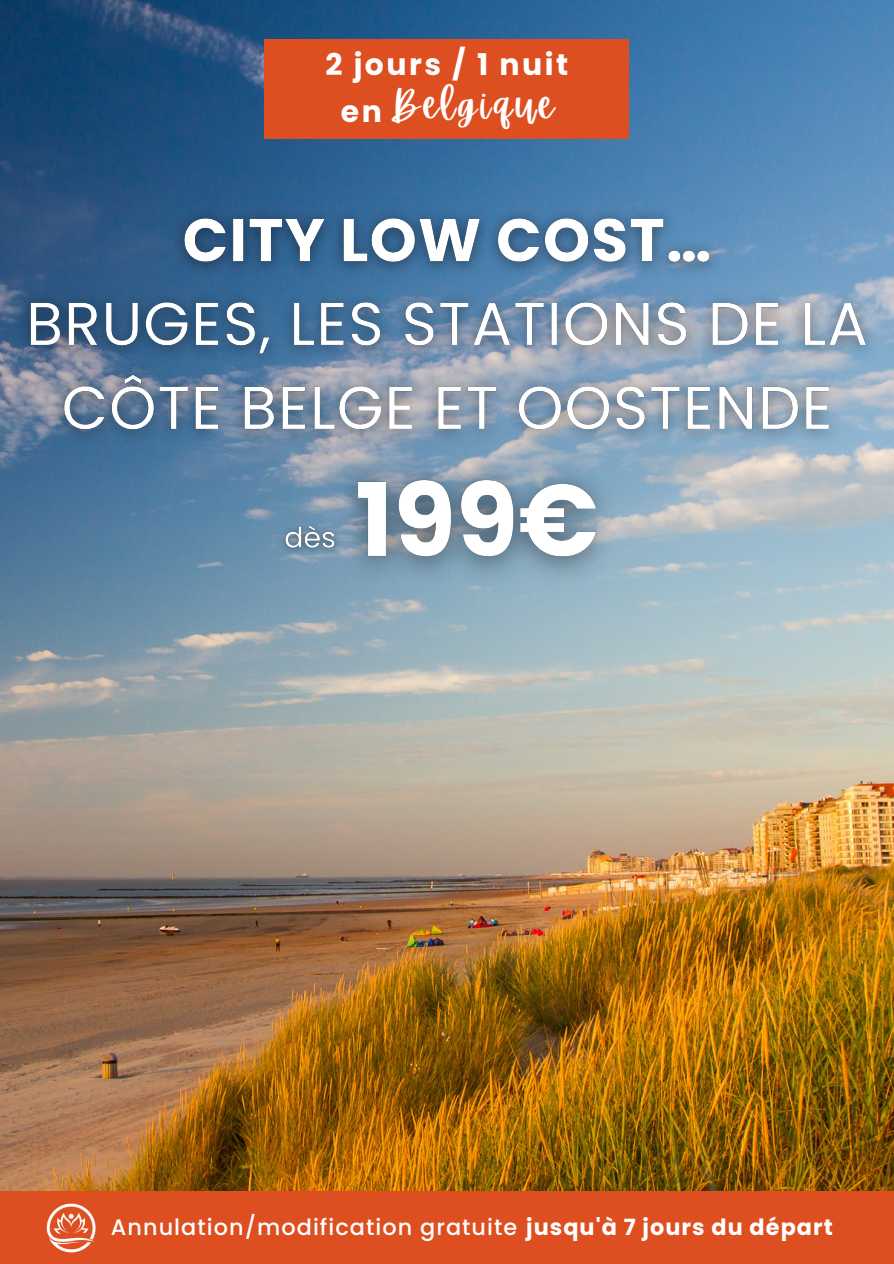
<style>
.page{position:relative;width:894px;height:1264px;background:#fff}
.page>*{position:absolute;margin:0;border:0;box-sizing:border-box;transform-origin:0 0}
.t1{font:40.05px "Apricots";letter-spacing:.085em;color:#fff}
.t2{font:700 29.85px "Poppins";letter-spacing:.085em;color:#fff}
.t3{font:500 22.35px "Poppins";letter-spacing:.045em;color:#fff}
.s1{font-weight:700}
</style>
<div class="page">
<img style="left:0;top:0;width:893px;height:1191px">
<div style="left:0;top:1191px;width:893px;height:72px;background:#dd4f20"></div>
<div style="left:265px;top:40px;width:363px;height:99px;background:#dd4f20"></div>
<img style="left:13px;top:1180px;width:110px;height:73px">
<img style="left:9px;top:198px;width:880px;height:256px">
<img style="left:274px;top:515px;width:47px;height:45px">
<img style="left:321px;top:446px;width:312px;height:152px">
<h3 class="t2" style="left:325px;top:44px;width:244px">2 jours / 1 nuit</h3>
<h4 class="t2" style="left:341px;top:91px;width:42px">en</h4>
<p class="t1" style="left:390px;top:81px;width:166px">Belgique</p>
<p class="t3" style="left:111px;top:1211px;width:723px">Annulation/modification gratuite <span class="s1">jusqu'à 7 jours du départ</span></p>
</div>
